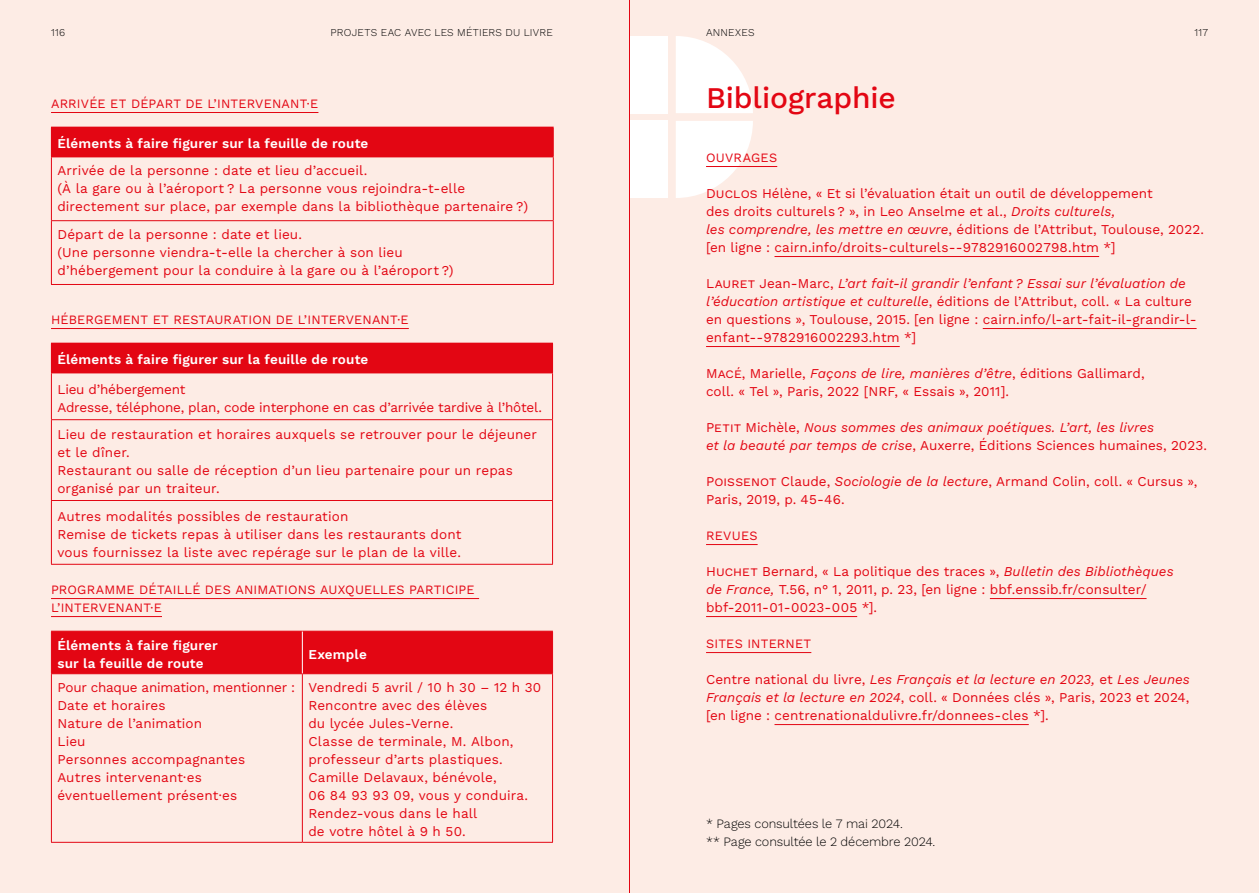
<style>
.page{position:relative;width:1259px;height:893px;background:#fdece5}
.page>*{position:absolute;margin:0;border:0;box-sizing:border-box;transform-origin:0 0}
.Titre_section{font:500 30px "Work Sans";letter-spacing:-.005em;color:#e30613}
.Texte_labeur{font:13.5px/18px "Work Sans";letter-spacing:.005em;color:#e30613}
.Texte_labeur_tableau{font:13.5px/18px "Work Sans";letter-spacing:.01em;color:#e30613}
.Texte_labeur_tableau-2{font:600 13.5px/18px "Work Sans";letter-spacing:.01em;color:#fff}
.Texte_labeur-2{font:italic 13.5px/18px "Work Sans";color:#e30613}
.Texte_labeur_tableau-3{font:13.5px/18px "Work Sans";letter-spacing:-.015em;color:#e30613}
.Sous-titre_annexes{font:12.75px/18px "Work Sans";letter-spacing:.015em;color:#e30613}
.Note_de_bas_de_page{font:300 12.75px/18px "Work Sans";letter-spacing:-.01em;color:#000}
.t1{font:300 10.5px "Work Sans";letter-spacing:.025em;color:#000}
.s1{font-style:italic}
.s2{font-style:normal}
</style>
<div class="page">
<svg style="left:676px;top:36px;width:77px;height:77px"></svg>
<svg style="left:676px;top:121px;width:77px;height:77px"></svg>
<div style="left:629px;top:121px;width:39px;height:77px;background:#fff"></div>
<div style="left:629px;top:36px;width:39px;height:77px;background:#fff"></div>
<hr style="left:629px;top:0;width:1px;height:893px;background:#e30613">
<hr style="left:51px;top:112px;width:267px;height:1px;background:#e30613">
<hr style="left:51px;top:328px;width:358px;height:1px;background:#e30613">
<hr style="left:51px;top:598px;width:428px;height:1px;background:#e30613">
<hr style="left:51px;top:616px;width:111px;height:1px;background:#e30613">
<div style="left:51px;top:127px;width:502px;height:30px;background:#e30613"></div>
<hr style="left:51px;top:127px;width:503px;height:1px;background:#e30613">
<svg style="left:553px;top:128px;width:1px;height:29px"></svg>
<hr style="left:51px;top:157px;width:503px;height:1px;background:#e30613">
<hr style="left:51px;top:157px;width:1px;height:63px;background:#e30613">
<hr style="left:553px;top:157px;width:1px;height:63px;background:#e30613">
<hr style="left:51px;top:220px;width:503px;height:1px;background:#e30613">
<hr style="left:51px;top:221px;width:1px;height:63px;background:#e30613">
<hr style="left:553px;top:221px;width:1px;height:63px;background:#e30613">
<hr style="left:51px;top:284px;width:503px;height:1px;background:#e30613">
<div style="left:51px;top:343px;width:501px;height:30px;background:#e30613"></div>
<hr style="left:51px;top:343px;width:502px;height:1px;background:#e30613">
<svg style="left:552px;top:344px;width:1px;height:29px"></svg>
<hr style="left:51px;top:373px;width:502px;height:1px;background:#e30613">
<hr style="left:51px;top:373px;width:1px;height:46px;background:#e30613">
<hr style="left:552px;top:373px;width:1px;height:46px;background:#e30613">
<hr style="left:51px;top:419px;width:502px;height:1px;background:#e30613">
<hr style="left:51px;top:420px;width:1px;height:80px;background:#e30613">
<hr style="left:552px;top:420px;width:1px;height:80px;background:#e30613">
<hr style="left:51px;top:500px;width:502px;height:1px;background:#e30613">
<hr style="left:51px;top:501px;width:1px;height:63px;background:#e30613">
<hr style="left:552px;top:501px;width:1px;height:63px;background:#e30613">
<hr style="left:51px;top:564px;width:502px;height:1px;background:#e30613">
<div style="left:52px;top:632px;width:500px;height:41px;background:#e30613"></div>
<hr style="left:51px;top:631px;width:251px;height:1px;background:#e30613">
<hr style="left:51px;top:632px;width:1px;height:41px;background:#e30613">
<hr style="left:302px;top:631px;width:251px;height:1px;background:#e30613">
<hr style="left:552px;top:632px;width:1px;height:41px;background:#e30613">
<hr style="left:51px;top:673px;width:251px;height:1px;background:#e30613">
<hr style="left:51px;top:674px;width:1px;height:168px;background:#e30613">
<hr style="left:302px;top:673px;width:251px;height:1px;background:#e30613">
<hr style="left:302px;top:674px;width:1px;height:168px;background:#e30613">
<hr style="left:552px;top:674px;width:1px;height:168px;background:#e30613">
<hr style="left:51px;top:842px;width:251px;height:1px;background:#e30613">
<hr style="left:302px;top:842px;width:251px;height:1px;background:#e30613">
<hr style="left:302px;top:632px;width:1px;height:41px;background:#fff">
<hr style="left:706px;top:166px;width:71px;height:1px;background:#e30613">
<hr style="left:774px;top:256px;width:325px;height:1px;background:#e30613">
<hr style="left:982px;top:328px;width:214px;height:1px;background:#e30613">
<hr style="left:706px;top:346px;width:193px;height:1px;background:#e30613">
<hr style="left:706px;top:544px;width:51px;height:1px;background:#e30613">
<hr style="left:990px;top:598px;width:156px;height:1px;background:#e30613">
<hr style="left:706px;top:616px;width:151px;height:1px;background:#e30613">
<hr style="left:706px;top:652px;width:105px;height:1px;background:#e30613">
<hr style="left:774px;top:724px;width:254px;height:1px;background:#e30613">
<p class="t1" style="left:51px;top:24px;width:16px">116</p>
<p class="t1" style="left:331px;top:24px;width:224px">PROJETS EAC AVEC LES MÉTIERS DU LIVRE</p>
<p class="t1" style="left:706px;top:24px;width:50px">ANNEXES</p>
<p class="t1" style="left:1194px;top:24px;width:15px">117</p>
<p class="Sous-titre_annexes" style="left:51px;top:94px;width:269px">ARRIVÉE ET DÉPART DE L’INTERVENANT·E</p>
<p class="Texte_labeur_tableau-2" style="left:57px;top:134px;width:312px">Éléments à faire figurer sur la feuille de route</p>
<p class="Texte_labeur_tableau" style="left:57px;top:161px;width:472px">Arrivée de la personne : date et lieu d’accueil.<br>(À la gare ou à l’aéroport ? La personne vous rejoindra-t-elle directement sur place, par exemple dans la bibliothèque partenaire ?)</p>
<p class="Texte_labeur_tableau" style="left:57px;top:225px;width:398px">Départ de la personne : date et lieu.<br>(Une personne viendra-t-elle la chercher à son lieu d’hébergement pour la conduire à la gare ou à l’aéroport ?)</p>
<p class="Sous-titre_annexes" style="left:51px;top:310px;width:359px">HÉBERGEMENT ET RESTAURATION DE L’INTERVENANT·E</p>
<p class="Texte_labeur_tableau-2" style="left:57px;top:350px;width:312px">Éléments à faire figurer sur la feuille de route</p>
<p class="Texte_labeur_tableau-3" style="left:57px;top:379px;width:486px">Lieu d’hébergement<br>Adresse, téléphone, plan, code interphone en cas d’arrivée tardive à l’hôtel.</p>
<p class="Texte_labeur_tableau" style="left:57px;top:425px;width:481px">Lieu de restauration et horaires auxquels se retrouver pour le déjeuner et le dîner.<br>Restaurant ou salle de réception d’un lieu partenaire pour un repas organisé par un traiteur.</p>
<p class="Texte_labeur_tableau" style="left:57px;top:506px;width:405px">Autres modalités possibles de restauration<br>Remise de tickets repas à utiliser dans les restaurants dont vous fournissez la liste avec repérage sur le plan de la ville.</p>
<p class="Sous-titre_annexes" style="left:51px;top:580px;width:425px">PROGRAMME DÉTAILLÉ DES ANIMATIONS AUXQUELLES PARTICIPE<br>L’INTERVENANT·E</p>
<p class="Texte_labeur_tableau-2" style="left:57px;top:636px;width:162px">Éléments à faire figurer sur la feuille de route</p>
<p class="Texte_labeur_tableau-2" style="left:308px;top:645px;width:60px">Exemple</p>
<p class="Texte_labeur_tableau" style="left:57px;top:678px;width:239px">Pour chaque animation, mentionner :<br>Date et horaires<br>Nature de l’animation<br>Lieu<br>Personnes accompagnantes<br>Autres intervenant·es éventuellement présent·es</p>
<p class="Texte_labeur_tableau" style="left:308px;top:678px;width:234px">Vendredi 5 avril / 10 h 30 – 12 h 30<br>Rencontre avec des élèves<br>du lycée Jules-Verne.<br>Classe de terminale, M. Albon, professeur d’arts plastiques.<br>Camille Delavaux, bénévole,<br>06 84 93 93 09, vous y conduira.<br>Rendez-vous dans le hall<br>de votre hôtel à 9 h 50.</p>
<p class="Titre_section" style="left:706px;top:75px;width:191px">Bibliographie</p>
<p class="Sous-titre_annexes" style="left:706px;top:148px;width:73px">OUVRAGES</p>
<p class="Texte_labeur" style="left:706px;top:184px;width:499px">Duclos Hélène, « Et si l’évaluation était un outil de développement<br>des droits culturels ? », in Leo Anselme et al., <span class="s1">Droits culturels,<br>les comprendre, les mettre en œuvre</span>, éditions de l’Attribut, Toulouse, 2022. [en ligne : cairn.info/droits-culturels--9782916002798.htm *]</p>
<p class="Texte_labeur" style="left:706px;top:274px;width:492px">Lauret Jean-Marc, <span class="s1">L’art fait-il grandir l’enfant ? Essai sur l’évaluation de l’éducation artistique et culturelle</span>, éditions de l’Attribut, coll. « La culture en questions », Toulouse, 2015. [en ligne : cairn.info/l-art-fait-il-grandir-l&shy;enfant--9782916002293.htm *]</p>
<p class="Texte_labeur" style="left:706px;top:364px;width:440px">Macé, Marielle, <span class="s1">Façons de lire, manières d’être</span>, éditions Gallimard, coll. « Tel », Paris, 2022 [NRF, « Essais », 2011].</p>
<p class="Texte_labeur-2" style="left:706px;top:418px;width:502px"><span class="s2">Petit Michèle,</span> Nous sommes des animaux poétiques. L’art, les livres<br>et la beauté par temps de crise<span class="s2">, Auxerre, Éditions Sciences humaines, 2023.</span></p>
<p class="Texte_labeur" style="left:706px;top:472px;width:493px">Poissenot Claude, <span class="s1">Sociologie de la lecture</span>, Armand Colin, coll. « Cursus »,<br>Paris, 2019, p. 45-46.</p>
<p class="Sous-titre_annexes" style="left:706px;top:526px;width:53px">REVUES</p>
<p class="Texte_labeur" style="left:706px;top:562px;width:469px">Huchet Bernard, « La politique des traces », <span class="s1">Bulletin des Bibliothèques de France,</span> T.56, n° 1, 2011, p. 23, [en ligne : bbf.enssib.fr/consulter/ bbf-2011-01-0023-005 *].</p>
<p class="Sous-titre_annexes" style="left:706px;top:634px;width:107px">SITES INTERNET</p>
<p class="Texte_labeur" style="left:706px;top:670px;width:485px;text-align:justify">Centre national du livre, <span class="s1">Les Français et la lecture en 2023,</span> et <span class="s1">Les Jeunes Français et la lecture en 2024</span>, coll. « Données clés », Paris, 2023 et 2024, [en ligne : centrenationaldulivre.fr/donnees-cles *].</p>
<p class="Note_de_bas_de_page" style="left:706px;top:814px;width:231px">* Pages consultées le 7 mai 2024.<br>** Page consultée le 2 décembre 2024.</p>
</div>
